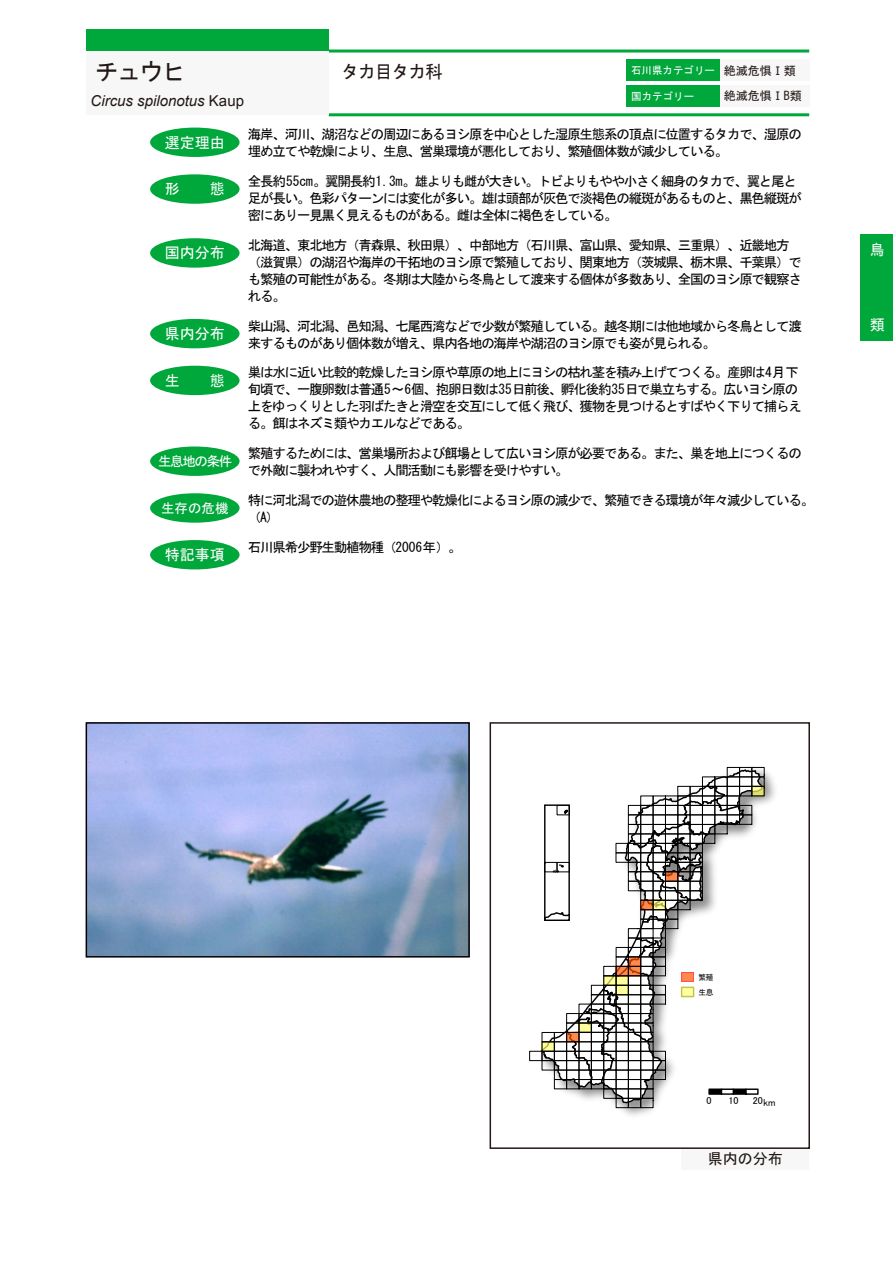
<style>
.page{position:relative;width:893px;height:1263px;background:#fff}
.page>*{position:absolute;margin:0;border:0;box-sizing:border-box;transform-origin:0 0}
.t1{font:24px "MS Gothic";color:#221815}
.t2{font:18px "MS Gothic";letter-spacing:-.07em;color:#221815}
.t3{font:15px "MS Gothic";color:#fff}
.t4{font:italic 15px "Arial";color:#221815}
.t5{font:15px "MS Gothic";color:#221815}
.t6{font:13.5px/17px "MS Gothic";letter-spacing:-.09em;color:#040000}
.t7{font:13.5px "MS Gothic";letter-spacing:-.1em;color:#fff}
.t8{font:12px "MS Gothic";color:#221815}
.t9{font:10.5px "MS Gothic";color:#fff}
.t10{font:10.05px "MS UI Gothic";color:#000}
.t11{font:7.65px/14.9px "MS UI Gothic";color:#000}
.s1{font-size:12px;color:#221815}
.s2{font-style:normal}
</style>
<div class="page">
<div style="left:720px;top:60px;width:89px;height:21px;background:#f7f7f7"></div>
<hr style="left:329px;top:50px;width:480px;height:3px;background:#00a73b">
<hr style="left:329px;top:113px;width:480px;height:3px;background:#00a73b">
<div style="left:626px;top:60px;width:94px;height:21px;background:#00a73b"></div>
<div style="left:86px;top:30px;width:243px;height:21px;background:#00a73b"></div>
<div style="left:86px;top:51px;width:243px;height:64px;background:#f7f7f7"></div>
<div style="left:720px;top:85px;width:89px;height:21px;background:#f7f7f7"></div>
<div style="left:626px;top:85px;width:94px;height:21px;background:#00a73b"></div>
<div style="left:150px;top:128px;width:90px;height:29px;background:#00a73b;border-radius:50%"></div>
<div style="left:150px;top:238px;width:90px;height:30px;background:#00a73b;border-radius:50%"></div>
<div style="left:150px;top:319px;width:90px;height:29px;background:#00a73b;border-radius:50%"></div>
<div style="left:150px;top:174px;width:90px;height:30px;background:#00a73b;border-radius:50%"></div>
<div style="left:150px;top:366px;width:90px;height:29px;background:#00a73b;border-radius:50%"></div>
<div style="left:150px;top:493px;width:90px;height:30px;background:#00a73b;border-radius:50%"></div>
<div style="left:150px;top:446px;width:90px;height:30px;background:#00a73b;border-radius:50%"></div>
<div style="left:682px;top:1148px;width:127px;height:21px;background:#f7f7f7"></div>
<div style="left:860px;top:234px;width:33px;height:106px;background:#00a73b"></div>
<img style="left:89px;top:725px;width:378px;height:229px">
<div style="left:86px;top:722px;width:384px;height:235px;border:2px solid #040000"></div>
<div style="left:490px;top:722px;width:320px;height:427px;border:2px solid #221815"></div>
<div style="left:150px;top:540px;width:90px;height:29px;background:#00a73b;border-radius:50%"></div>
<img style="left:506px;top:766px;width:285px;height:383px">
<svg style="left:529px;top:767px;width:237px;height:341px"></svg>
<div style="left:682px;top:972px;width:12px;height:10px;background:#ff884d"></div>
<div style="left:682px;top:987px;width:12px;height:9px;background:#ffff9d"></div>
<div style="left:709px;top:1089px;width:12px;height:5px;background:#000"></div>
<div style="left:708px;top:1088px;width:14px;height:7px;border:1px solid #000"></div>
<div style="left:721px;top:1088px;width:13px;height:7px;border:1px solid #000"></div>
<div style="left:733px;top:1089px;width:13px;height:5px;background:#000"></div>
<div style="left:733px;top:1088px;width:13px;height:7px;border:1px solid #000"></div>
<div style="left:745px;top:1088px;width:14px;height:7px;border:1px solid #000"></div>
<div style="left:638px;top:730px;width:76px;height:38px;background:#fff"></div>
<h1 class="t1" style="left:95px;top:60px;width:92px">チュウヒ</h1>
<h2 class="t2" style="left:341px;top:63px;width:103px">タカ目タカ科</h2>
<p class="t9" style="left:631px;top:65px;width:166px">石川県カテゴリー <span class="s1">絶滅危惧Ⅰ類</span></p>
<p class="t9" style="left:631px;top:91px;width:64px">国カテゴリー</p>
<p class="t8" style="left:724px;top:89px;width:79px">絶滅危惧ⅠB類</p>
<p class="t6" style="left:248px;top:126px;width:556px">海岸、河川、湖沼などの周辺にあるヨシ原を中心とした湿原生態系の頂点に位置するタカで、湿原の埋め立てや乾燥により、生息、営巣環境が悪化しており、繁殖個体数が減少している。</p>
<p class="t4" style="left:91px;top:91px;width:155px">Circus spilonotus <span class="s2">Kaup</span></p>
<p class="t3" style="left:165px;top:135px;width:61px">選定理由</p>
<p class="t3" style="left:165px;top:182px;width:61px">形　　態</p>
<p class="t3" style="left:165px;top:245px;width:61px">国内分布</p>
<p class="t3" style="left:165px;top:326px;width:61px">県内分布</p>
<p class="t3" style="left:165px;top:373px;width:61px">生　　態</p>
<p class="t7" style="left:158px;top:454px;width:76px">生息地の条件</p>
<p class="t7" style="left:161px;top:502px;width:69px">生存の危機</p>
<p class="t3" style="left:165px;top:547px;width:61px">特記事項</p>
<p class="t6" style="left:248px;top:173px;width:556px">全長約55cm。翼開長約1.3m。雄よりも雌が大きい。トビよりもやや小さく細身のタカで、翼と尾と足が長い。色彩パターンには変化が多い。雄は頭部が灰色で淡褐色の縦斑があるものと、黒色縦斑が密にあり一見黒く見えるものがある。雌は全体に褐色をしている。</p>
<p class="t6" style="left:248px;top:236px;width:556px">北海道、東北地方（青森県、秋田県）、中部地方（石川県、富山県、愛知県、三重県）、近畿地方（滋賀県）の湖沼や海岸の干拓地のヨシ原で繁殖しており、関東地方（茨城県、栃木県、千葉県）でも繁殖の可能性がある。冬期は大陸から冬鳥として渡来する個体が多数あり、全国のヨシ原で観察される。</p>
<p class="t6" style="left:248px;top:317px;width:556px">柴山潟、河北潟、邑知潟、七尾西湾などで少数が繁殖している。越冬期には他地域から冬鳥として渡来するものがあり個体数が増え、県内各地の海岸や湖沼のヨシ原でも姿が見られる。</p>
<p class="t6" style="left:248px;top:364px;width:556px">巣は水に近い比較的乾燥したヨシ原や草原の地上にヨシの枯れ茎を積み上げてつくる。産卵は4月下旬頃で、一腹卵数は普通5～6個、抱卵日数は35日前後、孵化後約35日で巣立ちする。広いヨシ原の上をゆっくりとした羽ばたきと滑空を交互にして低く飛び、獲物を見つけるとすばやく下りて捕らえる。餌はネズミ類やカエルなどである。</p>
<p class="t6" style="left:248px;top:445px;width:556px">繁殖するためには、営巣場所および餌場として広いヨシ原が必要である。また、巣を地上につくるので外敵に襲われやすく、人間活動にも影響を受けやすい。</p>
<p class="t6" style="left:248px;top:491px;width:568px">特に河北潟での遊休農地の整理や乾燥化によるヨシ原の減少で、繁殖できる環境が年々減少している。（A）</p>
<p class="t6" style="left:248px;top:539px;width:215px">石川県希少野生動植物種（2006年）。</p>
<p class="t3" style="left:870px;top:242px;width:15px">鳥</p>
<p class="t3" style="left:870px;top:317px;width:16px">類</p>
<p class="t11" style="left:698px;top:970px;width:17px">繁殖生息</p>
<p class="t10" style="left:707px;top:1095px;width:7px">0</p>
<p class="t10" style="left:729px;top:1095px;width:12px">10</p>
<p class="t10" style="left:753px;top:1096px;width:24px">20km</p>
<p class="t5" style="left:708px;top:1151px;width:76px">県内の分布</p>
</div>
